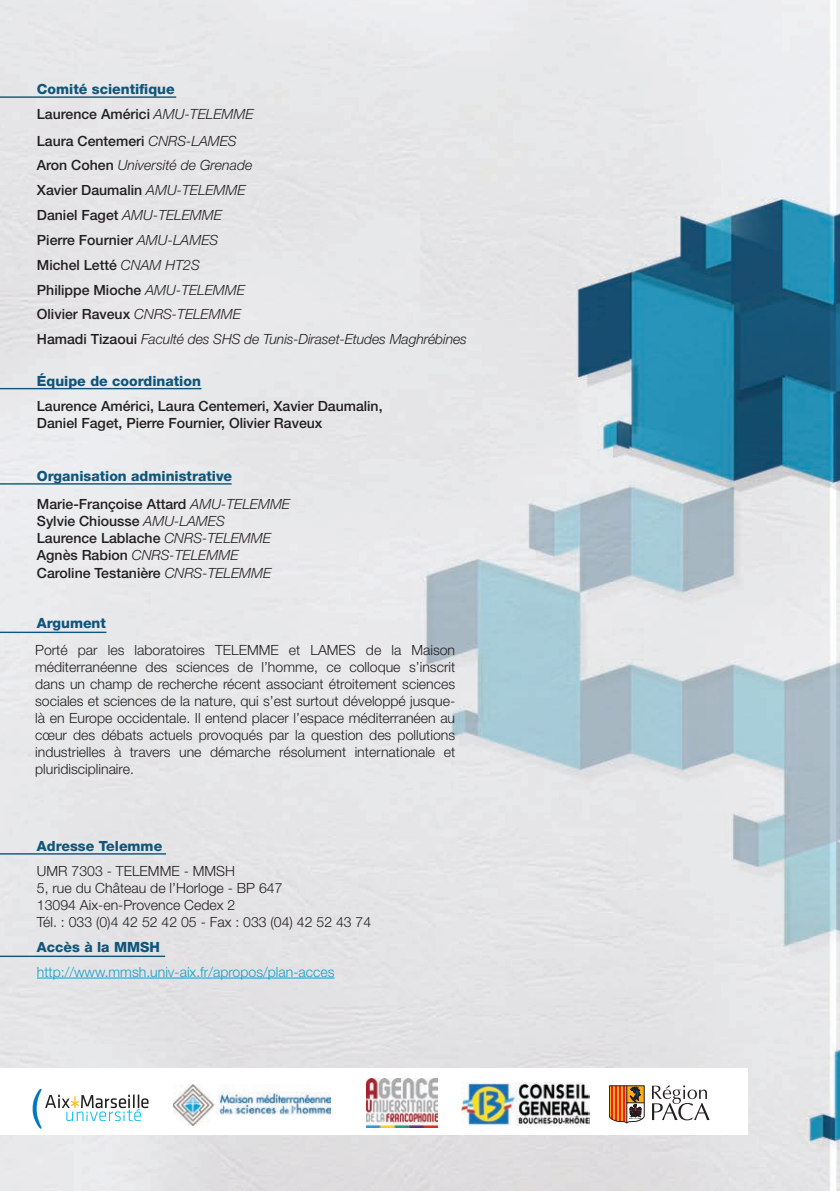
<style>
.page{position:relative;width:840px;height:1191px;background:#fff}
.page>*{position:absolute;margin:0;border:0;box-sizing:border-box;transform-origin:0 0}
.t1{font:300 14px/16.8px "Helvetica Neue LT Std";color:#231f20}
.t2{font:italic 300 14px/24.8px "Helvetica Neue LT Std";letter-spacing:-.01em;color:#231f20}
.t3{font:500 14px/16.8px "Helvetica Neue LT Std";color:#231f20}
.t4{font:800 14px/24.8px "Helvetica Neue LT Std";color:#10557a}
.t5{font:300 14px "Helvetica Neue LT Std";color:#179fc8}
.s1{font-weight:500;color:#231f20}
.s2{font-weight:300;font-style:italic;color:#231f20}
.s3{font-weight:500;font-style:normal}
.s4{font-weight:300;font-style:italic}
</style>
<div class="page">
<img style="left:0;top:0;width:839px;height:1191px">
<div style="left:0;top:1068px;width:746px;height:66px;background:#fff"></div>
<hr style="left:0;top:96px;width:176px;height:2px;background:#10557a">
<hr style="left:0;top:388px;width:201px;height:1px;background:#10557a">
<hr style="left:0;top:483px;width:231px;height:1px;background:#10557a">
<hr style="left:0;top:853px;width:166px;height:1px;background:#10557a">
<hr style="left:0;top:955px;width:165px;height:2px;background:#10557a">
<hr style="left:0;top:631px;width:106px;height:2px;background:#10557a">
<hr style="left:37px;top:977px;width:297px;height:1px;background:#179fc8">
<img style="left:461px;top:1082px;width:127px;height:43px">
<svg style="left:652px;top:1085px;width:57px;height:35px"></svg>
<svg style="left:609px;top:1085px;width:35px;height:38px"></svg>
<img style="left:366px;top:1079px;width:71px;height:48px">
<svg style="left:33px;top:1089px;width:115px;height:39px"></svg>
<img style="left:174px;top:1084px;width:156px;height:41px">
<p class="t4" style="left:37px;top:77px;width:218px">Comité scientifique<br><span class="s1">Laurence Américi</span> <span class="s2">AMU-TELEMME</span></p>
<p class="t2" style="left:37px;top:128px;width:431px"><span class="s3">Laura Centemeri</span> CNRS-LAMES<br><span class="s3">Aron Cohen</span> Université de Grenade<br><span class="s3">Xavier Daumalin</span> AMU-TELEMME<br><span class="s3">Daniel Faget</span> AMU-TELEMME<br><span class="s3">Pierre Fournier</span> AMU-LAMES<br><span class="s3">Michel Letté</span> CNAM HT2S<br><span class="s3">Philippe Mioche</span> AMU-TELEMME<br><span class="s3">Olivier Raveux</span> CNRS-TELEMME<br><span class="s3">Hamadi Tizaoui</span> Faculté des SHS de Tunis-Diraset-Etudes Maghrébines</p>
<p class="t4" style="left:37px;top:368px;width:165px">Équipe de coordination</p>
<p class="t3" style="left:37px;top:397px;width:347px">Laurence Américi, Laura Centemeri, Xavier Daumalin,<br>Daniel Faget, Pierre Fournier, Olivier Raveux</p>
<p class="t4" style="left:37px;top:462px;width:254px;line-height:28.2px">Organisation administrative<br><span class="s1">Marie-Françoise Attard</span> <span class="s2">AMU-TELEMME</span></p>
<p class="t3" style="left:37px;top:512px;width:235px">Sylvie Chiousse <span class="s4">AMU-LAMES<br></span>Laurence Lablache <span class="s4">CNRS-TELEMME<br></span>Agnès Rabion <span class="s4">CNRS-TELEMME</span></p>
<p class="t3" style="left:37px;top:564px;width:236px">Caroline Testanière <span class="s4">CNRS-TELEMME</span></p>
<p class="t4" style="left:37px;top:610px;width:71px">Argument</p>
<p class="t1" style="left:35px;top:642px;width:421px;text-align:justify">Porté par les laboratoires TELEMME et LAMES de la Maison méditerranéenne des sciences de l’homme, ce colloque s’inscrit dans un champ de recherche récent associant étroitement sciences sociales et sciences de la nature, qui s’est surtout développé jusque&shy;là en Europe occidentale. Il entend placer l’espace méditerranéen au cœur des débats actuels provoqués par la question des pollutions industrielles à travers une démarche résolument internationale et pluridisciplinaire.</p>
<p class="t4" style="left:37px;top:834px;width:127px">Adresse Telemme</p>
<p class="t1" style="left:37px;top:862px;width:336px">UMR 7303 - TELEMME - MMSH<br>5, rue du Château de l’Horloge - BP 647<br>13094 Aix-en-Provence Cedex 2<br>Tél. : 033 (0)4 42 52 42 05 - Fax : 033 (04) 42 52 43 74</p>
<p class="t4" style="left:37px;top:934px;width:124px">Accès à la MMSH</p>
<p class="t5" style="left:37px;top:963px;width:299px">http://www.mmsh.univ-aix.fr/apropos/plan-acces</p>
</div>
